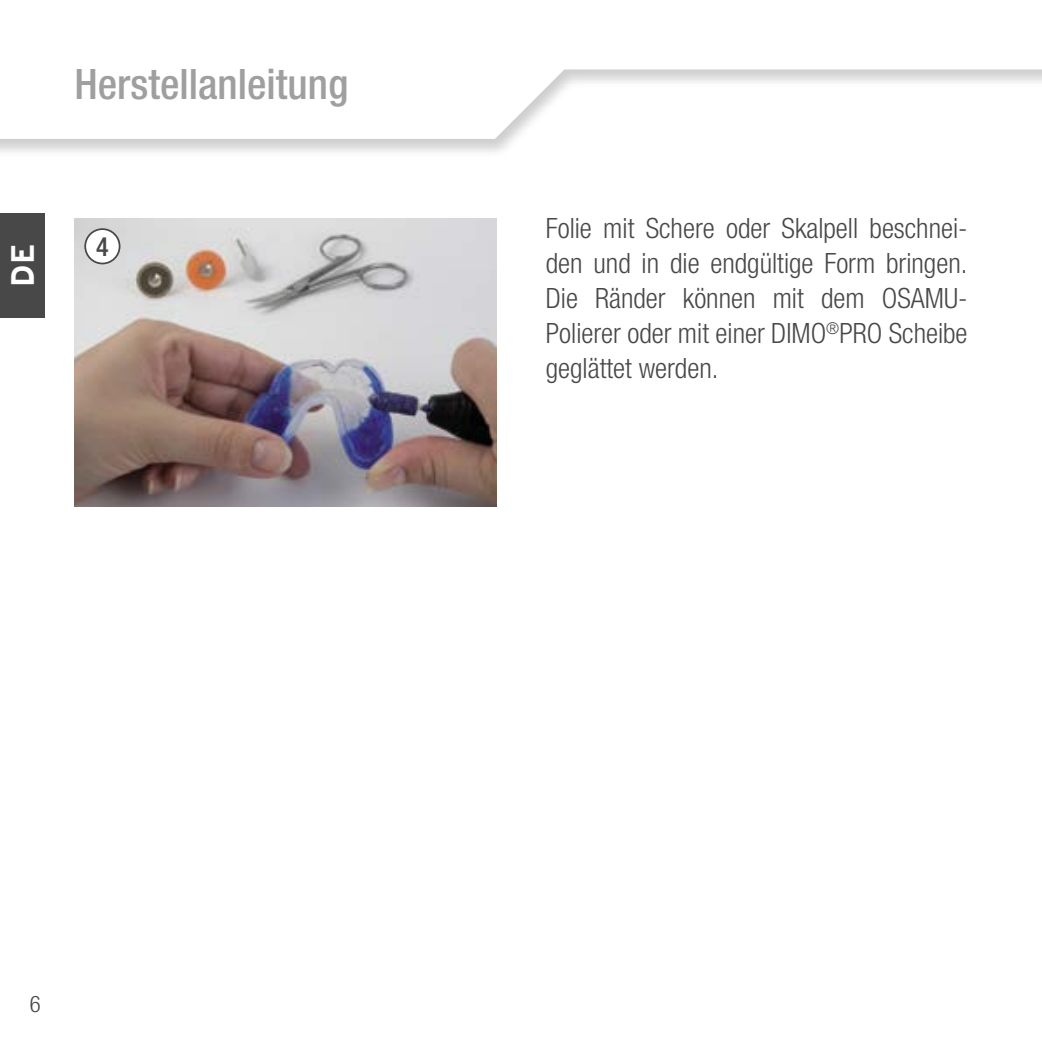
<style>
.page{position:relative;width:1042px;height:1042px;background:#fff}
.page>*{position:absolute;margin:0;border:0;box-sizing:border-box;transform-origin:0 0}
.t1{font:500 condensed 42px "Helvetica Neue LT Pro";color:#9f9f9f}
.t2{font:700 31.5px "Interstate";color:#fff}
.t3{font:300 condensed 28px/35px "Helvetica Neue LT Pro";color:#484848;text-align:justify}
.t4{font:500 condensed 26.25px "Helvetica Neue LT Pro";color:#484848}
.t5{font:300 condensed 22.75px "Helvetica Neue LT Pro";color:#484848}
</style>
<div class="page">
<div style="left:0;top:0;width:1042px;height:158px;background:#000;opacity:.2"></div>
<svg style="left:0;top:0;width:1042px;height:139px"></svg>
<img style="left:74px;top:218px;width:422px;height:288px">
<div style="left:0;top:213px;width:45px;height:104px;background:#484848"></div>
<div style="left:85px;top:229px;width:35px;height:34px;background:#fff;border-radius:50%"></div>
<div style="left:84px;top:228px;width:36px;height:36px;border:2px solid #484848;border-radius:50%"></div>
<h1 class="t1" style="left:74px;top:59px;width:275px">Herstellanleitung</h1>
<p class="t2" style="left:5px;top:287px;width:45px;rotate:-90deg">DE</p>
<p class="t4" style="left:96px;top:231px;width:14px">4</p>
<p class="t3" style="left:546px;top:211px;width:423px">Folie mit Schere oder Skalpell beschnei&shy;den und in die endgültige Form bringen.<br>Die Ränder können mit dem OSAMU-Polierer oder mit einer DIMO<sup>®</sup>PRO Scheibe geglättet werden.</p>
<p class="t5" style="left:30px;top:991px;width:12px">6</p>
</div>
